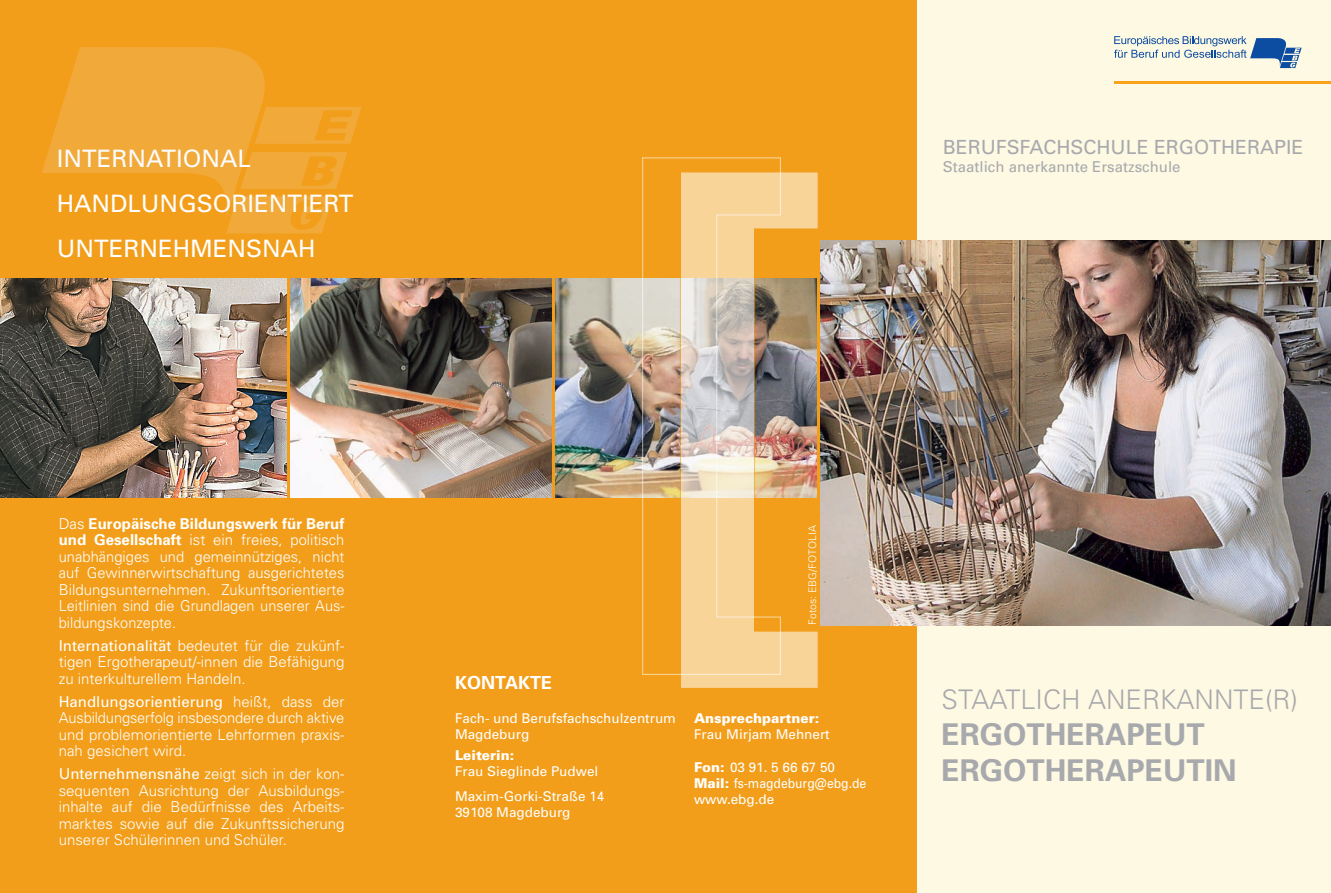
<style>
.page{position:relative;width:1331px;height:893px;background:#fff}
.page>*{position:absolute;margin:0;border:0;box-sizing:border-box;transform-origin:0 0}
.t1{font:700 30px/36px "Univers";color:#a8a9ad}
.t2{font:300 27px "Univers";color:#a8a9ad}
.t3{font:24px/45px "Univers";color:#fff}
.t4{font:19.5px "Univers";color:#a8a9ad}
.t5{font:700 18px "Univers";color:#fff}
.t6{font:300 15px/16.5px "Univers";color:#fff;text-align:justify}
.t7{font:15px "Univers";color:#a8a9ad}
.t8{font:13.5px/16.2px "Univers";color:#fff}
.t9{font:900 13.5px "Univers";color:#fff}
.t10{font:300 10.5px "Univers";color:#fff}
.s1{font-weight:700}
.s2{font-weight:400}
.s3{font-weight:900}
</style>
<div class="page">
<div style="left:884px;top:0;width:447px;height:893px;background:#fef9e3"></div>
<div style="left:0;top:0;width:917px;height:893px;background:#f29e1a"></div>
<img style="left:0;top:278px;width:286px;height:219px">
<img style="left:290px;top:278px;width:261px;height:219px">
<img style="left:555px;top:278px;width:87px;height:219px">
<img style="left:820px;top:240px;width:511px;height:385px">
<svg style="left:42px;top:47px;width:320px;height:186px;fill:#f1a939"></svg>
<svg style="left:1114px;top:36px;width:188px;height:32px"></svg>
<hr style="left:1114px;top:82px;width:217px;height:2px;background:#f9a21c">
<svg style="left:681px;top:172px;width:137px;height:516px"></svg>
<img style="left:642px;top:157px;width:139px;height:518px">
<h3 class="t3" style="left:57px;top:135px;width:298px">I nternational handlungsorientiert unternehmensnah</h3>
<h3 class="t4" style="left:943px;top:135px;width:362px">Berufsfachschule Ergotherapie</h3>
<p class="t7" style="left:943px;top:158px;width:239px">Staatlich anerkannte Ersatzschule</p>
<p class="t6" style="left:59px;top:515px;width:287px">Das <span class="s1">Europäische Bildungswerk für Beruf und Gesellschaft</span> ist ein freies, politisch unabhängiges und gemeinnütziges, nicht auf Gewinnerwirtschaftung ausgerichtetes Bildungsunternehmen. Zukunftsorientierte Leitlinien sind die Grundlagen unserer Aus&shy;bildungskonzepte.</p>
<p class="t6" style="left:59px;top:637px;width:287px"><span class="s2">I nternationalität</span> bedeutet für die zukünf&shy;tigen Ergotherapeut/-innen die Befähigung zu interkulturellem Handeln.</p>
<p class="t6" style="left:59px;top:693px;width:287px"><span class="s2">Handlungsorientierung</span> heißt, dass der Ausbildungserfolg insbesondere durch aktive und problemorientierte Lehrformen praxis&shy;nah gesichert wird.</p>
<p class="t6" style="left:59px;top:765px;width:287px"><span class="s2">U nternehmensnähe</span> zeigt sich in der kon&shy;sequenten Ausrichtung der Ausbildungs&shy;inhalte auf die Bedürfnisse des Arbeits&shy;marktes sowie auf die Zukunftssicherung unserer Schülerinnen und Schüler.</p>
<p class="t10" style="left:806px;top:625px;width:101px;rotate:-90deg">Fotos: EBG/FOTOLIA</p>
<p class="t5" style="left:455px;top:671px;width:26px">KONTA</p>
<p class="t5" style="left:518px;top:671px;width:36px">KTE</p>
<p class="t8" style="left:455px;top:710px;width:222px">Fach- und Berufsfachschulzentrum<br>Magdeburg</p>
<p class="t9" style="left:455px;top:747px;width:61px">Leiterin:</p>
<p class="t8" style="left:455px;top:759px;width:151px;line-height:24.8px">Frau Sieglinde Pudwel<br>Maxim-G orki-Straße 14</p>
<p class="t8" style="left:455px;top:804px;width:117px">39108 Magdeburg</p>
<p class="t9" style="left:694px;top:710px;width:127px">Ansprechpartner:</p>
<p class="t8" style="left:694px;top:726px;width:137px">Frau Mirjam Mehnert</p>
<p class="t8" style="left:694px;top:759px;width:174px"><span class="s3">Fon:</span> 03 91. 5 66 67 50<br><span class="s3">Mail:</span> fs-magdeburg@ebg.de www.ebg.de</p>
<h2 class="t2" style="left:941px;top:683px;width:358px">STAATLICH ANERKANNTE(R)</h2>
<h1 class="t1" style="left:941px;top:715px;width:297px">Ergotherapeut<br>Ergotherapeutin</h1>
</div>
